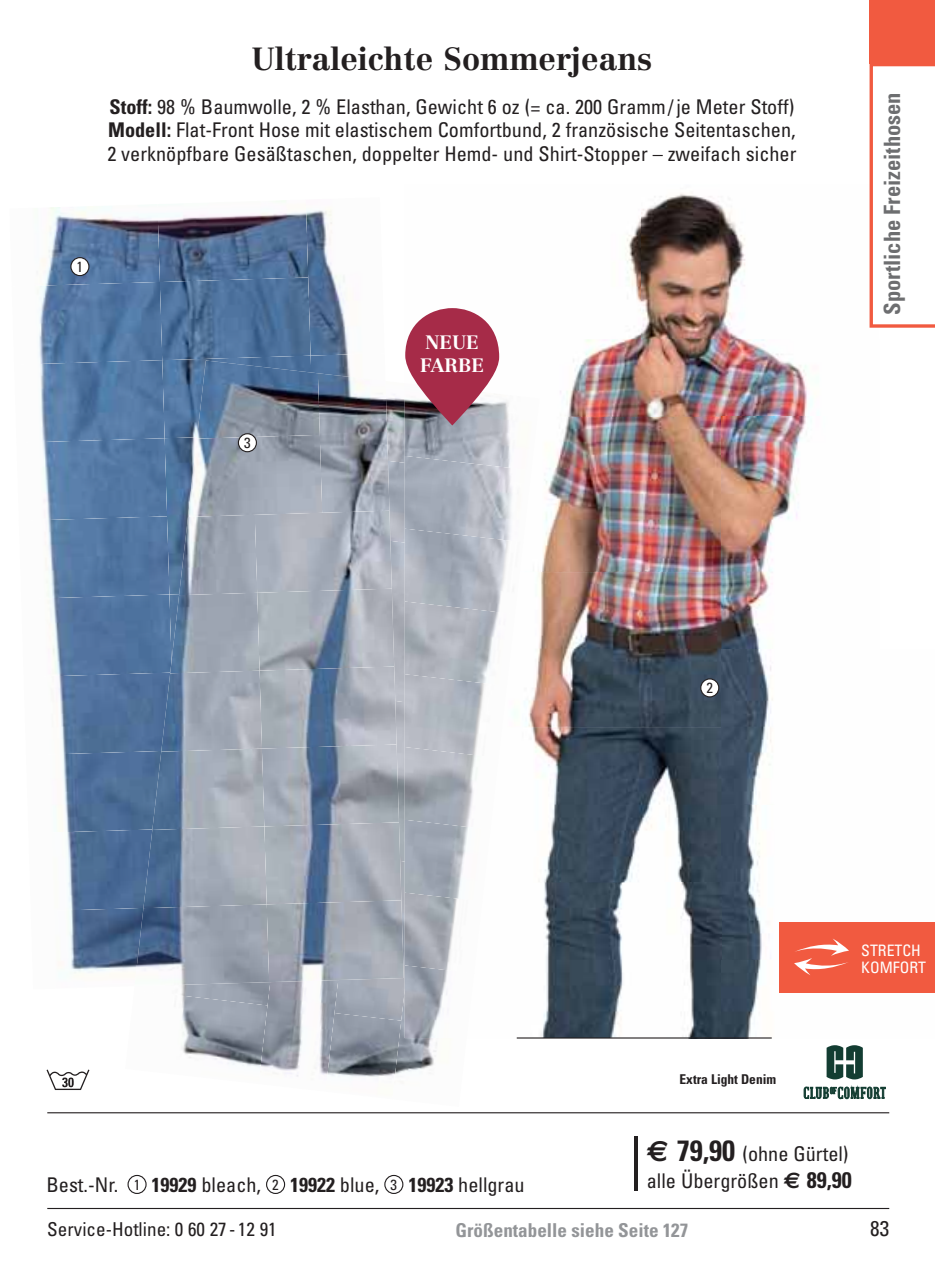
<style>
.page{position:relative;width:935px;height:1267px;background:#fff}
.page>*{position:absolute;margin:0;border:0;box-sizing:border-box;transform-origin:0 0}
.t1{font:700 31.5px "Centennial LT Std";color:#231f20}
.t2{font:700 condensed 22.5px "Univers";color:#6d6e70}
.t3{font:condensed 21.38px "Univers";color:#231f20}
.t4{font:condensed 20.25px/23.6px "Univers";color:#231f20;text-align:justify}
.t5{font:condensed 19.12px "Univers";color:#231f20}
.t6{font:700 condensed 19.12px "Univers";color:#939598}
.t7{font:700 18.9px/22.5px "Centennial LT Std";color:#fff}
.t8{font:condensed 15.75px/16.9px "Univers";color:#fff}
.t9{font:condensed 14.62px "Univers";color:#231f20}
.t10{font:700 condensed 13.5px "Univers";color:#231f20}
.s1{font-weight:700}
.s2{font-family:"Euro Sans";font-weight:700;font-stretch:normal;font-size:29.25px}
.s3{font-weight:700;font-size:29.25px}
.s4{font-size:14.62px}
.s5{font-family:"Euro Sans";font-weight:700;font-stretch:normal;font-size:22.5px}
.s6{font-weight:700;font-size:22.5px}
</style>
<div class="page">
<img style="left:499px;top:193px;width:313px;height:224px">
<img style="left:542px;top:417px;width:179px;height:155px">
<img style="left:721px;top:417px;width:85px;height:233px">
<img style="left:514px;top:572px;width:207px;height:155px">
<img style="left:721px;top:650px;width:52px;height:387px">
<img style="left:531px;top:727px;width:190px;height:155px">
<img style="left:516px;top:882px;width:205px;height:156px">
<img style="left:41px;top:207px;width:116px;height:75px">
<img style="left:157px;top:201px;width:149px;height:81px">
<img style="left:306px;top:209px;width:42px;height:144px">
<img style="left:39px;top:282px;width:121px;height:78px">
<img style="left:160px;top:277px;width:151px;height:83px">
<img style="left:40px;top:360px;width:122px;height:78px">
<img style="left:162px;top:355px;width:148px;height:83px">
<img style="left:310px;top:353px;width:40px;height:20px">
<img style="left:42px;top:438px;width:123px;height:78px">
<img style="left:165px;top:437px;width:23px;height:155px">
<img style="left:45px;top:516px;width:125px;height:78px">
<img style="left:47px;top:594px;width:123px;height:78px">
<img style="left:169px;top:594px;width:1px;height:68px">
<img style="left:54px;top:672px;width:107px;height:79px">
<img style="left:58px;top:751px;width:94px;height:78px">
<img style="left:59px;top:829px;width:84px;height:79px">
<img style="left:69px;top:908px;width:66px;height:65px">
<img style="left:389px;top:394px;width:16px;height:67px">
<img style="left:389px;top:461px;width:16px;height:80px">
<img style="left:392px;top:541px;width:13px;height:160px">
<img style="left:397px;top:701px;width:8px;height:160px">
<img style="left:338px;top:861px;width:67px;height:152px">
<img style="left:181px;top:986px;width:77px;height:4px">
<img style="left:258px;top:982px;width:80px;height:95px">
<img style="left:392px;top:989px;width:45px;height:84px">
<img style="left:181px;top:990px;width:87px;height:87px">
<img style="left:325px;top:1013px;width:76px;height:64px">
<img style="left:405px;top:383px;width:135px;height:73px">
<img style="left:405px;top:456px;width:107px;height:72px">
<img style="left:405px;top:528px;width:118px;height:86px">
<img style="left:405px;top:601px;width:110px;height:85px">
<img style="left:405px;top:674px;width:102px;height:73px">
<img style="left:405px;top:747px;width:72px;height:72px">
<img style="left:405px;top:819px;width:64px;height:73px">
<img style="left:405px;top:892px;width:55px;height:73px">
<img style="left:405px;top:965px;width:43px;height:73px">
<img style="left:197px;top:360px;width:123px;height:75px">
<img style="left:318px;top:373px;width:71px;height:137px">
<img style="left:188px;top:435px;width:134px;height:80px">
<img style="left:179px;top:515px;width:76px;height:77px">
<img style="left:255px;top:510px;width:137px;height:82px">
<img style="left:170px;top:592px;width:87px;height:78px">
<img style="left:257px;top:588px;width:137px;height:82px">
<img style="left:161px;top:670px;width:98px;height:78px">
<img style="left:259px;top:666px;width:138px;height:82px">
<img style="left:152px;top:748px;width:110px;height:78px">
<img style="left:262px;top:744px;width:137px;height:82px">
<img style="left:143px;top:826px;width:121px;height:78px">
<img style="left:264px;top:822px;width:137px;height:82px">
<img style="left:135px;top:904px;width:134px;height:82px">
<img style="left:267px;top:900px;width:137px;height:82px">
<hr style="left:47px;top:1208px;width:842px;height:1px;background:#231f20">
<hr style="left:634px;top:1136px;width:3px;height:54px;background:#231f20">
<svg style="left:128px;top:1175px;width:18px;height:18px"></svg>
<div style="left:127px;top:1174px;width:20px;height:20px;border:1px solid #231f20;border-radius:50%"></div>
<div style="left:266px;top:1174px;width:19px;height:20px;border:1px solid #231f20;border-radius:50%"></div>
<div style="left:384px;top:1174px;width:19px;height:20px;border:1px solid #231f20;border-radius:50%"></div>
<hr style="left:47px;top:1112px;width:842px;height:1px;background:#231f20">
<div style="left:779px;top:922px;width:156px;height:71px;background:#f15a40"></div>
<svg style="left:794px;top:939px;width:55px;height:36px"></svg>
<svg style="left:47px;top:1069px;width:42px;height:21px"></svg>
<div style="left:701px;top:679px;width:18px;height:18px;background:#fff;border-radius:50%"></div>
<div style="left:700px;top:678px;width:19px;height:19px;border:1px solid #231f20;border-radius:50%"></div>
<div style="left:238px;top:434px;width:18px;height:18px;background:#fff;border-radius:50%"></div>
<div style="left:238px;top:433px;width:19px;height:19px;border:1px solid #231f20;border-radius:50%"></div>
<div style="left:71px;top:258px;width:18px;height:18px;background:#fff;border-radius:50%"></div>
<div style="left:70px;top:257px;width:19px;height:19px;border:1px solid #231f20;border-radius:50%"></div>
<svg style="left:869px;top:63px;width:66px;height:265px"></svg>
<div style="left:869px;top:0;width:66px;height:63px;background:#f15a40"></div>
<svg style="left:405px;top:308px;width:94px;height:117px"></svg>
<svg style="left:804px;top:1086px;width:81px;height:13px"></svg>
<svg style="left:827px;top:1045px;width:36px;height:34px"></svg>
<hr style="left:517px;top:1037px;width:255px;height:1px;background:#231f20">
<h1 class="t1" style="left:251px;top:40px;width:402px">Ultraleichte Sommerjeans</h1>
<p class="t4" style="left:107px;top:96px;width:691px"><span class="s1">Stoff:</span> 98 % Baumwolle, 2 % Elasthan, Gewicht 6 oz (= ca. 200 Gramm / je Meter Stoff)<br><span class="s1">Modell:</span> Flat-Front Hose mit elastischem Comfortbund, 2 französische Seitentaschen, 2 verknöpfbare Gesäßtaschen, doppelter Hemd- und Shirt-Stopper – zweifach sicher</p>
<p class="t9" style="left:77px;top:261px;width:8px">1</p>
<p class="t9" style="left:244px;top:437px;width:8px">3</p>
<p class="t7" style="left:420px;top:331px;width:66px">NEUE<br>FARBE</p>
<p class="t2" style="left:884px;top:315px;width:224px;rotate:-90deg">Sportliche Freizeithosen</p>
<p class="t9" style="left:706px;top:682px;width:8px">2</p>
<p class="t8" style="left:861px;top:943px;width:66px">STRETCH<br>KOMFORT</p>
<p class="t10" style="left:680px;top:1074px;width:98px">Extra Light Denim</p>
<p class="t4" style="left:647px;top:1144px;width:203px"><span class="s2">€</span> <span class="s3">79,90</span> (ohne Gürtel)</p>
<p class="t4" style="left:46px;top:1174px;width:480px">Best.-Nr. <span class="s4">1</span> <span class="s1">19929</span> bleach, <span class="s4">2</span> <span class="s1">19922</span> blue, <span class="s4">3</span> <span class="s1">19923</span> hellgrau</p>
<p class="t4" style="left:647px;top:1171px;width:207px">alle Übergrößen <span class="s5">€</span> <span class="s6">89,90</span></p>
<p class="t6" style="left:456px;top:1223px;width:234px">Größentabelle siehe Seite 127</p>
<p class="t5" style="left:47px;top:1222px;width:231px">Service-Hotline: 0 60 27 - 12 91</p>
<p class="t3" style="left:870px;top:1220px;width:20px">83</p>
</div>
